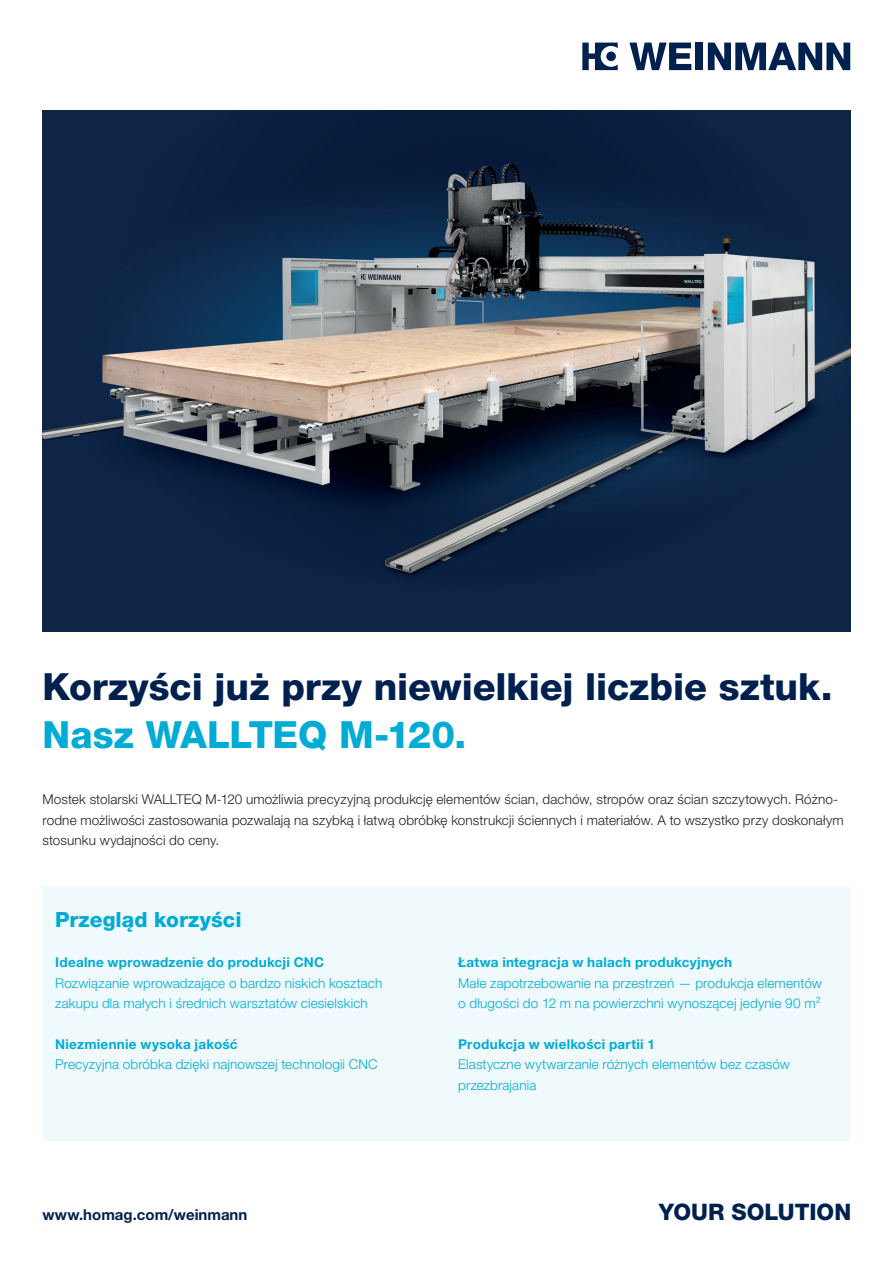
<style>
.page{position:relative;width:893px;height:1263px;background:#fff}
.page>*{position:absolute;margin:0;border:0;box-sizing:border-box;transform-origin:0 0}
.t1{font:800 37.5px "Helvetica Neue LTW1 G";letter-spacing:-.005em;color:#00214f}
.t2{font:800 37.5px "Helvetica Neue LTW1 G";letter-spacing:-.005em;color:#00acd5}
.t3{font:800 22.8px "Helvetica Neue LTW1 G";color:#00214f}
.t4{font:800 21px "Helvetica Neue LTW1 G";color:#00acd5}
.t5{font:700 15px "Helvetica Neue LTW1 G";color:#00214f}
.t6{font:300 13.5px/20.4px "Helvetica Neue LTW1 G";letter-spacing:.01em;color:#00acd5}
.t7{font:300 13.5px/20.4px "Helvetica Neue LTW1 G";letter-spacing:.01em;color:#231f20}
.t8{font:700 13.5px "Helvetica Neue LTW1 G";letter-spacing:.015em;color:#00acd5}
</style>
<div class="page">
<div style="left:43px;top:886px;width:807px;height:255px;background:#f0f9fc"></div>
<img style="left:43px;top:111px;width:807px;height:520px">
<svg style="left:582px;top:43px;width:36px;height:27px"></svg>
<svg style="left:629px;top:43px;width:62px;height:27px"></svg>
<div style="left:696px;top:43px;width:7px;height:27px;background:#00214f"></div>
<svg style="left:708px;top:43px;width:142px;height:27px"></svg>
<h1 class="t1" style="left:43px;top:664px;width:792px">Korzyści już przy niewielkiej liczbie sztuk.</h1>
<h1 class="t2" style="left:43px;top:712px;width:425px">Nasz WALLTEQ M-120.</h1>
<p class="t7" style="left:43px;top:789px;width:803px">Mostek stolarski WALLTEQ M-120 umożliwia precyzyjną produkcję elementów ścian, dachów, stropów oraz ścian szczytowych. Różno&shy;rodne możliwości zastosowania pozwalają na szybką i łatwą obróbkę konstrukcji ściennych i materiałów. A to wszystko przy doskonałym stosunku wydajności do ceny.</p>
<h3 class="t4" style="left:55px;top:907px;width:188px">Przegląd korzyści</h3>
<p class="t8" style="left:55px;top:954px;width:270px">Idealne wprowadzenie do produkcji CNC</p>
<p class="t6" style="left:55px;top:973px;width:329px">Rozwiązanie wprowadzające o bardzo niskich kosztach zakupu dla małych i średnich warsztatów ciesielskich</p>
<p class="t8" style="left:55px;top:1036px;width:184px">Niezmiennie wysoka jakość</p>
<p class="t6" style="left:55px;top:1054px;width:324px">Precyzyjna obróbka dzięki najnowszej technologii CNC</p>
<p class="t8" style="left:458px;top:954px;width:275px">Łatwa integracja w halach produkcyjnych</p>
<p class="t6" style="left:458px;top:973px;width:365px">Małe zapotrzebowanie na przestrzeń — produkcja elementów o długości do 12 m na powierzchni wynoszącej jedynie 90 m²</p>
<p class="t8" style="left:458px;top:1036px;width:198px">Produkcja w wielkości partii 1</p>
<p class="t6" style="left:458px;top:1054px;width:333px">Elastyczne wytwarzanie różnych elementów bez czasów przezbrajania</p>
<p class="t5" style="left:43px;top:1206px;width:206px">www.homag.com/weinmann</p>
<h2 class="t3" style="left:659px;top:1199px;width:194px">YOUR SOLUTION</h2>
</div>
